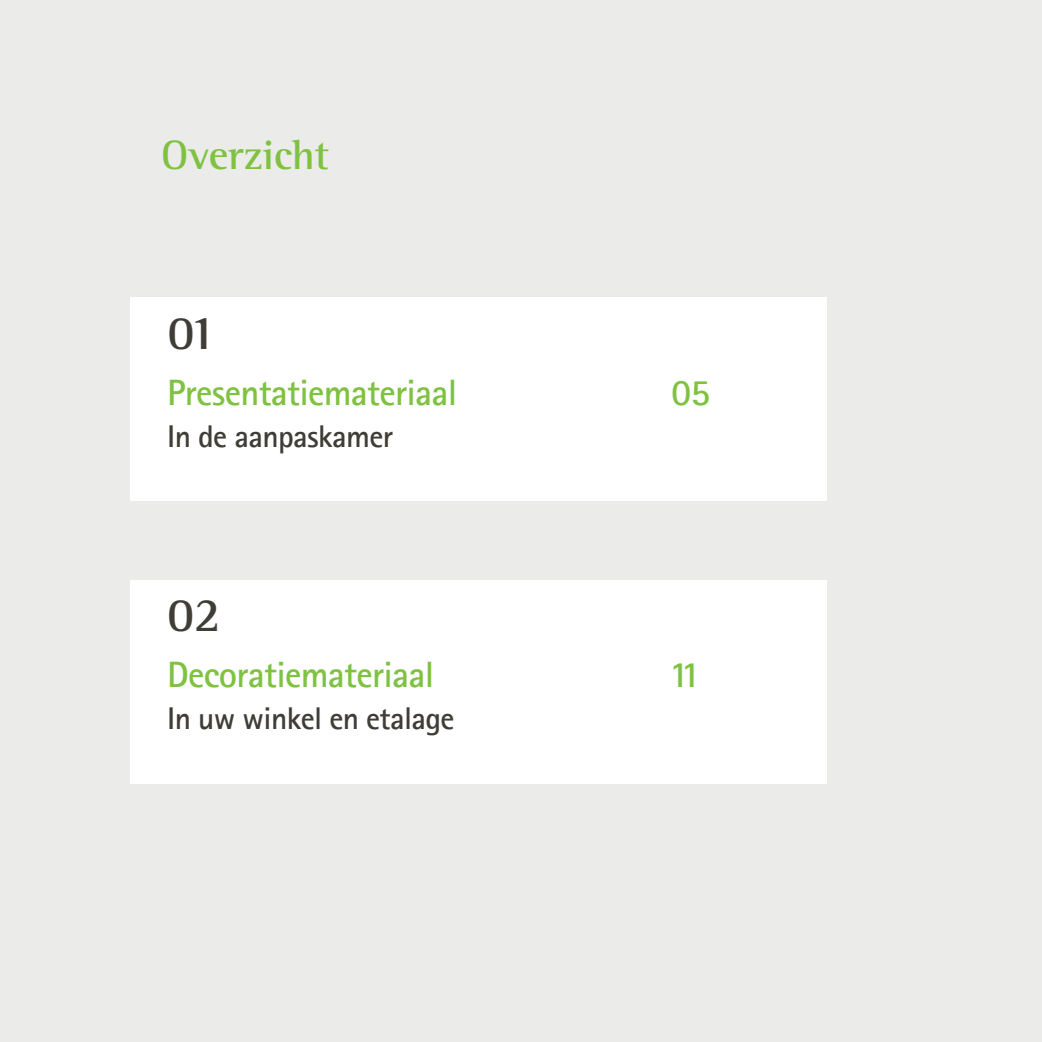
<style>
.page{position:relative;width:1042px;height:1042px;background:#ebebea}
.page>*{position:absolute;margin:0;border:0;box-sizing:border-box;transform-origin:0 0}
.t1{font:700 49px "Rotis Semifor Phonak";color:#3f3d36}
.t2{font:700 49px "Rotis Semi Serif Pro";color:#3f3d36}
.t3{font:700 42px "Rotis Semifor Phonak";color:#7fc241}
.t4{font:700 36.75px "Rotis Sansfor Phonak";letter-spacing:-.02em;color:#7fc241}
.t5{font:700 31.5px "Rotis Sansfor Phonak";letter-spacing:-.02em;color:#3f3d36}
</style>
<div class="page">
<div style="left:130px;top:297px;width:696px;height:203px;background:#fff"></div>
<div style="left:130px;top:581px;width:696px;height:203px;background:#fff"></div>
<p class="t3" style="left:161px;top:140px;width:170px">Overzicht</p>
<h1 class="t1" style="left:167px;top:302px;width:48px">01</h1>
<p class="t4" style="left:167px;top:369px;width:292px">Presentatiemateriaal</p>
<p class="t4" style="left:671px;top:369px;width:41px">05</p>
<p class="t5" style="left:167px;top:424px;width:227px">In de aanpaskamer</p>
<h1 class="t2" style="left:167px;top:597px;width:55px">02</h1>
<p class="t4" style="left:167px;top:651px;width:269px">Decoratiemateriaal</p>
<p class="t4" style="left:671px;top:651px;width:29px">11</p>
<p class="t5" style="left:167px;top:707px;width:289px">In uw winkel en etalage</p>
</div>
